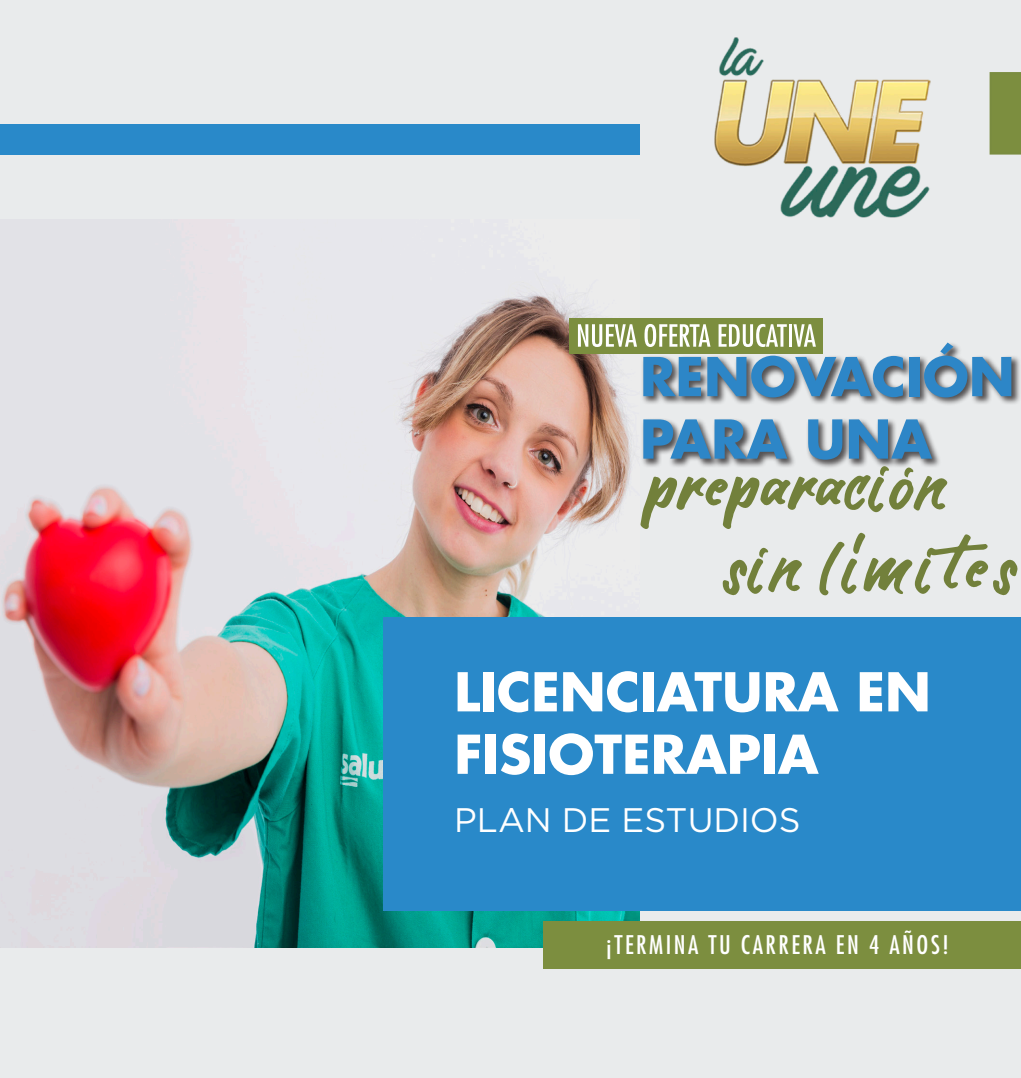
<style>
.page{position:relative;width:1021px;height:1078px;background:#fff}
.page>*{position:absolute;margin:0;border:0;box-sizing:border-box;transform-origin:0 0}
.t1{font:68px "Author Type";color:#72803b}
.t2{font:68px "Author Type";letter-spacing:.11em;color:#72803b}
.t3{font:700 52px "Futura Std";color:#fff}
.t4{font:700 52px "Futura Std";color:#2d86c7}
.t5{font:34px "Gotham";color:#fff}
.t6{font:condensed 25px "Futura Std";letter-spacing:.1em;color:#fff}
</style>
<div class="page">
<div style="left:0;top:0;width:1020px;height:1077px;background:#e9ebec"></div>
<img style="left:0;top:288px;width:639px;height:659px">
<div style="left:0;top:124px;width:639px;height:30px;background:#2989c9"></div>
<div style="left:383px;top:617px;width:637px;height:293px;background:#2989c9"></div>
<div style="left:543px;top:921px;width:477px;height:47px;background:#7c8e3f"></div>
<div style="left:989px;top:72px;width:31px;height:82px;background:#7c8e3f"></div>
<div style="left:569px;top:318px;width:253px;height:35px;background:#7c8e3f"></div>
<svg style="left:578px;top:324px;width:59px;height:23px"></svg>
<svg style="left:644px;top:324px;width:66px;height:17px"></svg>
<svg style="left:718px;top:324px;width:68px;height:17px"></svg>
<hr style="left:788px;top:324px;width:3px;height:22px;background:#fff">
<svg style="left:793px;top:324px;width:22px;height:17px"></svg>
<img style="left:714px;top:37px;width:217px;height:181px">
<div style="left:641px;top:341px;width:379px;height:128px;background:#231f20;opacity:.75"></div>
<p class="t4" style="left:640px;top:342px;width:376px">RENOVACIÓN</p>
<p class="t4" style="left:640px;top:404px;width:293px">PARA UNA</p>
<p class="t1" style="left:640px;top:440px;width:305px">preparacíón</p>
<p class="t2" style="left:722px;top:522px;width:296px">sín limítes</p>
<p class="t3" style="left:454px;top:657px;width:478px">LICENCIATURA EN</p>
<p class="t3" style="left:454px;top:719px;width:366px">FISIOTERAPIA</p>
<p class="t5" style="left:454px;top:798px;width:348px">PLAN DE ESTUDIOS</p>
<p class="t6" style="left:605px;top:929px;width:344px">¡TERMINA TU CARRERA EN 4 AÑOS!</p>
</div>
